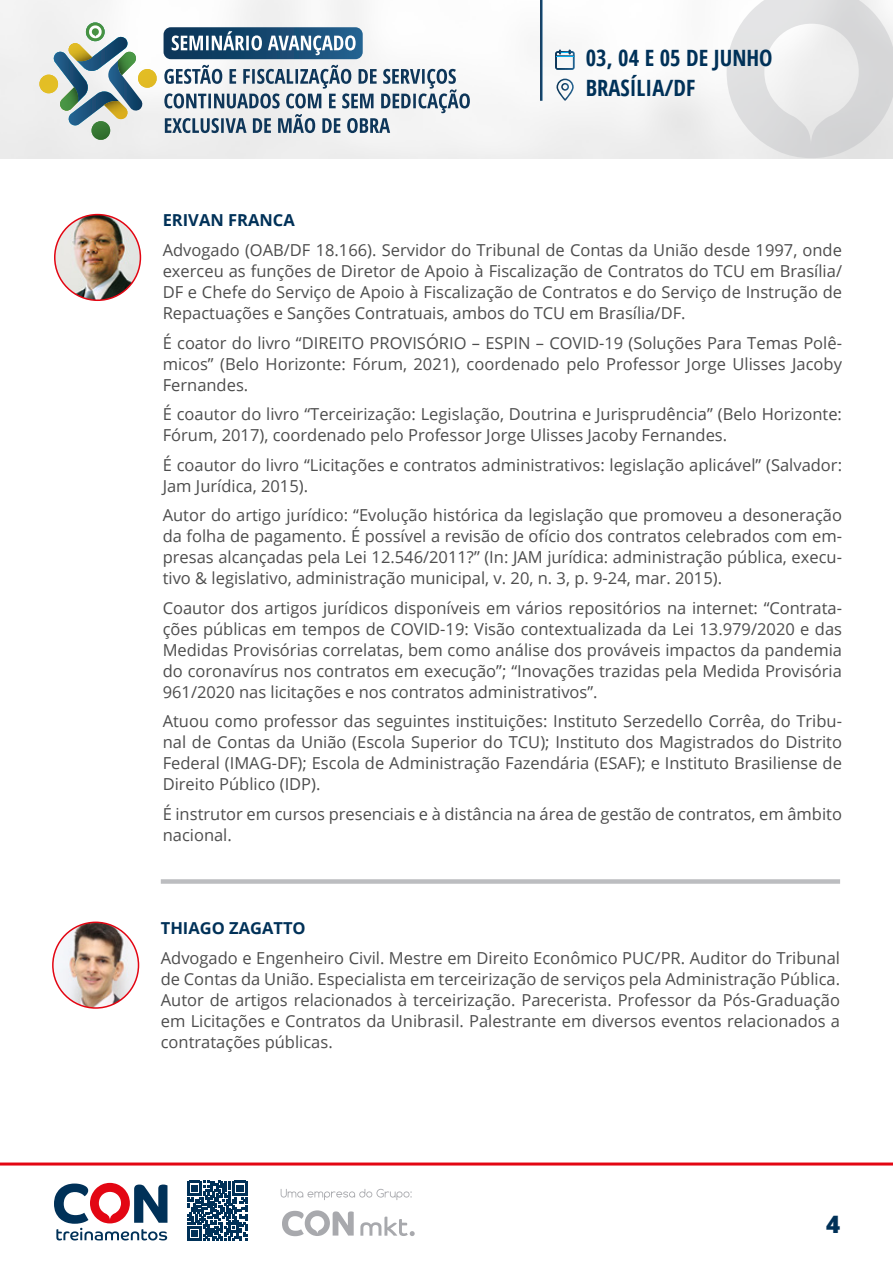
<style>
.page{position:relative;width:893px;height:1263px;background:#fff}
.page>*{position:absolute;margin:0;border:0;box-sizing:border-box;transform-origin:0 0}
.t1{font:800 24px "Open Sans";color:#003158}
.t2{font:700 condensed 22.5px/29.8px "Open Sans";color:#003158}
.t3{font:16.5px/21px "Open Sans";color:#4d4d4d;text-align:justify}
.t4{font:700 16.5px "Open Sans";color:#003158}
</style>
<div class="page">
<img style="left:0;top:0;width:893px;height:158px">
<svg style="left:0;top:1162px;width:893px;height:79px"></svg>
<svg style="left:281px;top:1189px;width:131px;height:11px"></svg>
<svg style="left:360px;top:1216px;width:55px;height:20px"></svg>
<svg style="left:282px;top:1210px;width:72px;height:26px"></svg>
<svg style="left:54px;top:1183px;width:113px;height:57px"></svg>
<svg style="left:187px;top:1181px;width:60px;height:60px"></svg>
<svg style="left:555px;top:49px;width:20px;height:21px"></svg>
<hr style="left:540px;top:0;width:3px;height:101px;background:#fff">
<svg style="left:556px;top:79px;width:18px;height:22px"></svg>
<svg style="left:39px;top:23px;width:118px;height:117px"></svg>
<div style="left:164px;top:27px;width:199px;height:32px;background:linear-gradient(to right,#083153,#23608d);border-radius:7px"></div>
<svg style="left:172px;top:31px;width:184px;height:24px"></svg>
<svg style="left:164px;top:65px;width:306px;height:68px"></svg>
<img style="left:55px;top:215px;width:85px;height:85px;border-radius:43px">
<div style="left:54px;top:214px;width:87px;height:87px;border:2px solid #e30512;border-radius:50%"></div>
<img style="left:53px;top:922px;width:86px;height:86px;border-radius:43px">
<div style="left:52px;top:921px;width:87px;height:88px;border:2px solid #e30512;border-radius:50%"></div>
<div style="left:161px;top:879px;width:679px;height:5px;background:#bcbdc0"></div>
<h2 class="t2" style="left:586px;top:43px;width:188px">03, 04 E 05 DE JUNHO<br>BRASÍLIA/DF</h2>
<p class="t4" style="left:163px;top:209px;width:134px">ERIVAN FRANCA</p>
<p class="t3" style="left:163px;top:239px;width:681px">Advogado (OAB/DF 18.166). Servidor do Tribunal de Contas da União desde 1997, onde exerceu as funções de Diretor de Apoio à Fiscalização de Contratos do TCU em Brasília/ DF e Chefe do Serviço de Apoio à Fiscalização de Contratos e do Serviço de Instrução de Repactuações e Sanções Contratuais, ambos do TCU em Brasília/DF.</p>
<p class="t3" style="left:163px;top:332px;width:681px">É coator do livro “DIREITO PROVISÓRIO – ESPIN – COVID-19 (Soluções Para Temas Polê&shy;micos” (Belo Horizonte: Fórum, 2021), coordenado pelo Professor Jorge Ulisses Jacoby Fernandes.</p>
<p class="t3" style="left:163px;top:403px;width:681px">É coautor do livro “Terceirização: Legislação, Doutrina e Jurisprudência” (Belo Horizonte:<br>Fórum, 2017), coordenado pelo Professor Jorge Ulisses Jacoby Fernandes.</p>
<p class="t3" style="left:163px;top:454px;width:681px">É coautor do livro “Licitações e contratos administrativos: legislação aplicável” (Salvador:<br>Jam Jurídica, 2015).</p>
<p class="t3" style="left:163px;top:504px;width:681px">Autor do artigo jurídico: “Evolução histórica da legislação que promoveu a desoneração da folha de pagamento. É possível a revisão de ofício dos contratos celebrados com em&shy;presas alcançadas pela Lei 12.546/2011?” (In: JAM jurídica: administração pública, execu&shy;tivo &amp; legislativo, administração municipal, v. 20, n. 3, p. 9-24, mar. 2015).</p>
<p class="t3" style="left:163px;top:597px;width:681px">Coautor dos artigos jurídicos disponíveis em vários repositórios na internet: “Contrata&shy;ções públicas em tempos de COVID-19: Visão contextualizada da Lei 13.979/2020 e das Medidas Provisórias correlatas, bem como análise dos prováveis impactos da pandemia do coronavírus nos contratos em execução”; “Inovações trazidas pela Medida Provisória 961/2020 nas licitações e nos contratos administrativos”.</p>
<p class="t3" style="left:163px;top:710px;width:681px">Atuou como professor das seguintes instituições: Instituto Serzedello Corrêa, do Tribu&shy;nal de Contas da União (Escola Superior do TCU); Instituto dos Magistrados do Distrito Federal (IMAG-DF); Escola de Administração Fazendária (ESAF); e Instituto Brasiliense de Direito Público (IDP).</p>
<p class="t3" style="left:163px;top:803px;width:681px">É instrutor em cursos presenciais e à distância na área de gestão de contratos, em âmbito nacional.</p>
<p class="t4" style="left:161px;top:916px;width:146px">THIAGO ZAGATTO</p>
<p class="t3" style="left:161px;top:947px;width:681px">Advogado e Engenheiro Civil. Mestre em Direito Econômico PUC/PR. Auditor do Tribunal de Contas da União. Especialista em terceirização de serviços pela Administração Pública.<br>Autor de artigos relacionados à terceirização. Parecerista. Professor da Pós-Graduação em Licitações e Contratos da Unibrasil. Palestrante em diversos eventos relacionados a contratações públicas.</p>
<h1 class="t1" style="left:826px;top:1206px;width:16px">4</h1>
</div>
